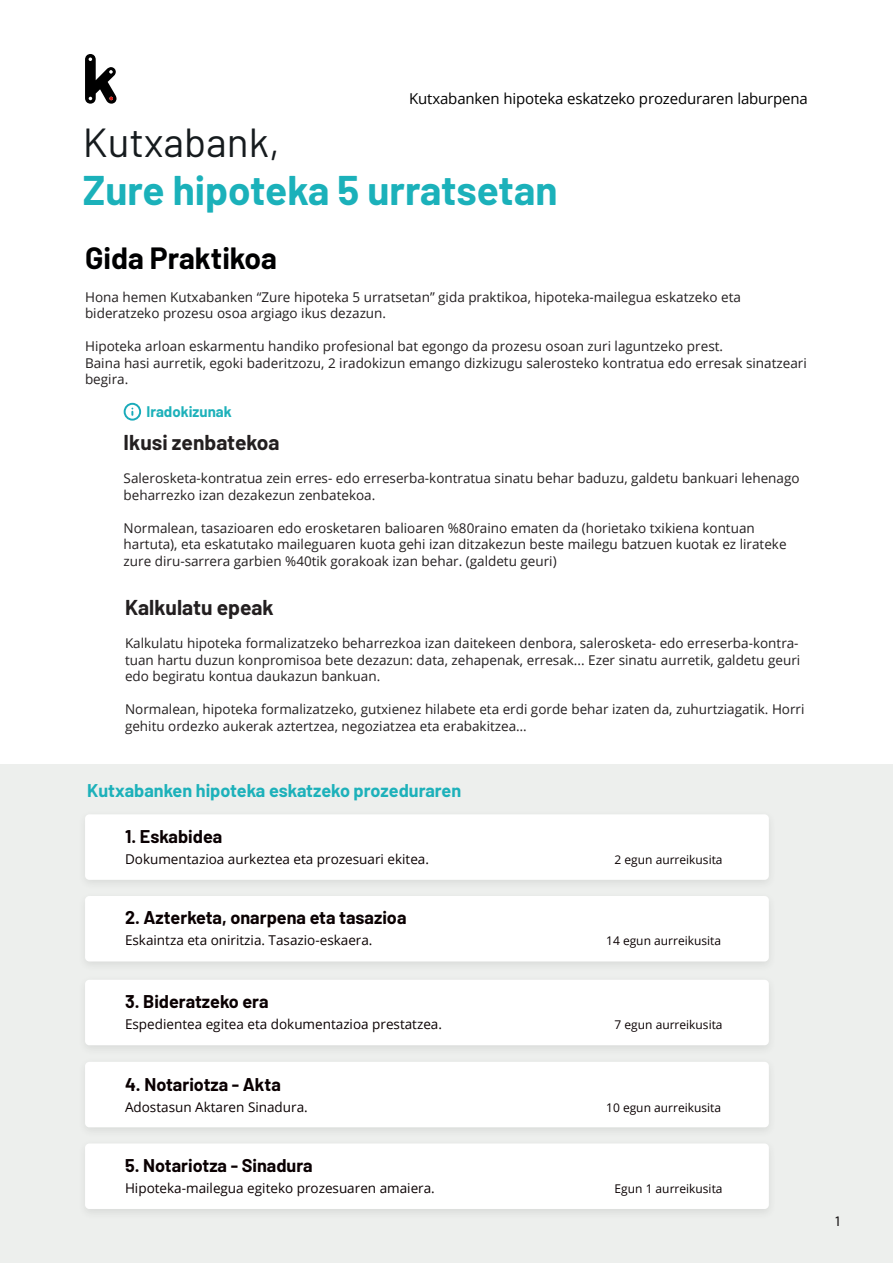
<style>
.page{position:relative;width:893px;height:1263px;background:#fff}
.page>*{position:absolute;margin:0;border:0;box-sizing:border-box;transform-origin:0 0}
.t1{font:700 40.5px "Barlow";color:#1bb1ba}
.t2{font:40.5px "Barlow";color:#161b1e}
.t3{font:700 30px "Barlow";color:#000001}
.t4{font:700 21px "Barlow";color:#231f20}
.t5{font:700 18px "Barlow";color:#0a0002}
.t6{font:700 18px "Barlow";color:#1db1ba}
.t7{font:15px "Open Sans";letter-spacing:-.01em;color:#000001}
.t8{font:700 15px "Barlow";color:#1db1ba}
.t9{font:13.5px/16.5px "Open Sans";color:#231f20}
.t10{font:13.5px "Open Sans";color:#0a0002}
.t11{font:500 13.5px "Barlow";color:#231f20}
.t12{font:12px "Open Sans";color:#0a0002}
</style>
<div class="page">
<div style="left:0;top:764px;width:893px;height:499px;background:#edefed"></div>
<svg style="left:85px;top:54px;width:32px;height:50px"></svg>
<div style="left:77px;top:809px;width:700px;height:82px;background:#e9ebe9"></div>
<div style="left:85px;top:814px;width:684px;height:66px;background:#fff;border-radius:4px"></div>
<div style="left:77px;top:891px;width:700px;height:82px;background:#e9ebe9"></div>
<div style="left:85px;top:896px;width:684px;height:65px;background:#fff;border-radius:4px"></div>
<div style="left:77px;top:974px;width:700px;height:82px;background:#e9ebe9"></div>
<div style="left:85px;top:980px;width:684px;height:65px;background:#fff;border-radius:4px"></div>
<div style="left:77px;top:1056px;width:700px;height:83px;background:#e9ebe9"></div>
<div style="left:85px;top:1062px;width:684px;height:65px;background:#fff;border-radius:4px"></div>
<div style="left:77px;top:1138px;width:700px;height:82px;background:#e9ebe9"></div>
<div style="left:85px;top:1143px;width:684px;height:66px;background:#fff;border-radius:4px"></div>
<svg style="left:123px;top:402px;width:19px;height:19px"></svg>
<p class="t7" style="left:409px;top:88px;width:400px">Kutxabanken hipoteka eskatzeko prozeduraren laburpena</p>
<p class="t2" style="left:83px;top:113px;width:198px">Kutxabank,</p>
<p class="t1" style="left:83px;top:161px;width:476px">Zure hipoteka 5 urratsetan</p>
<p class="t3" style="left:85px;top:236px;width:194px">Gida Praktikoa</p>
<p class="t9" style="left:85px;top:288px;width:657px">Hona hemen Kutxabanken “Zure hipoteka 5 urratsetan” gida praktikoa, hipoteka-mailegua eskatzeko eta bideratzeko prozesu osoa argiago ikus dezazun.</p>
<p class="t9" style="left:85px;top:338px;width:640px">Hipoteka arloan eskarmentu handiko profesional bat egongo da prozesu osoan zuri laguntzeko prest.</p>
<p class="t9" style="left:85px;top:354px;width:723px">Baina hasi aurretik, egoki baderitzozu, 2 iradokizun emango dizkizugu salerosteko kontratua edo erresak sinatzeari begira.</p>
<p class="t8" style="left:146px;top:401px;width:87px">Iradokizunak</p>
<p class="t4" style="left:124px;top:427px;width:157px">Ikusi zenbatekoa</p>
<p class="t9" style="left:124px;top:470px;width:677px">Salerosketa-kontratua zein erres- edo erreserba-kontratua sinatu behar baduzu, galdetu bankuari lehenago beharrezko izan dezakezun zenbatekoa.</p>
<p class="t9" style="left:124px;top:519px;width:664px">Normalean, tasazioaren edo erosketaren balioaren %80raino ematen da (horietako txikiena kontuan hartuta), eta eskatutako maileguaren kuota gehi izan ditzakezun beste mailegu batzuen kuotak ez lirateke zure diru-sarrera garbien %40tik gorakoak izan behar. (galdetu geuri)</p>
<p class="t4" style="left:125px;top:592px;width:150px">Kalkulatu epeak</p>
<p class="t9" style="left:125px;top:635px;width:677px">Kalkulatu hipoteka formalizatzeko beharrezkoa izan daitekeen denbora, salerosketa- edo erreserba-kontra&shy;tuan hartu duzun konpromisoa bete dezazun: data, zehapenak, erresak... Ezer sinatu aurretik, galdetu geuri edo begiratu kontua daukazun bankuan.</p>
<p class="t9" style="left:125px;top:701px;width:681px">Normalean, hipoteka formalizatzeko, gutxienez hilabete eta erdi gorde behar izaten da, zuhurtziagatik. Horri gehitu ordezko aukerak aztertzea, negoziatzea eta erabakitzea…</p>
<p class="t6" style="left:87px;top:777px;width:376px">Kutxabanken hipoteka eskatzeko prozeduraren</p>
<p class="t5" style="left:125px;top:823px;width:99px">1. Eskabidea</p>
<p class="t10" style="left:125px;top:850px;width:305px">Dokumentazioa aurkeztea eta prozesuari ekitea.</p>
<p class="t12" style="left:615px;top:851px;width:110px">2 egun aurreikusita</p>
<p class="t5" style="left:125px;top:905px;width:283px">2. Azterketa, onarpena eta tasazioa</p>
<p class="t10" style="left:125px;top:931px;width:249px">Eskaintza eta oniritzia. Tasazio-eskaera.</p>
<p class="t12" style="left:606px;top:933px;width:116px">14 egun aurreikusita</p>
<p class="t5" style="left:125px;top:988px;width:145px">3. Bideratzeko era</p>
<p class="t10" style="left:125px;top:1015px;width:319px">Espedientea egitea eta dokumentazioa prestatzea.</p>
<p class="t12" style="left:615px;top:1017px;width:110px">7 egun aurreikusita</p>
<p class="t5" style="left:125px;top:1071px;width:157px">4. Notariotza - Akta</p>
<p class="t10" style="left:125px;top:1097px;width:184px">Adostasun Aktaren Sinadura.</p>
<p class="t12" style="left:606px;top:1099px;width:116px">10 egun aurreikusita</p>
<p class="t5" style="left:125px;top:1152px;width:189px">5. Notariotza - Sinadura</p>
<p class="t10" style="left:125px;top:1179px;width:311px">Hipoteka-mailegua egiteko prozesuaren amaiera.</p>
<p class="t12" style="left:615px;top:1181px;width:110px">Egun 1 aurreikusita</p>
<p class="t11" style="left:835px;top:1211px;width:6px">1</p>
</div>
